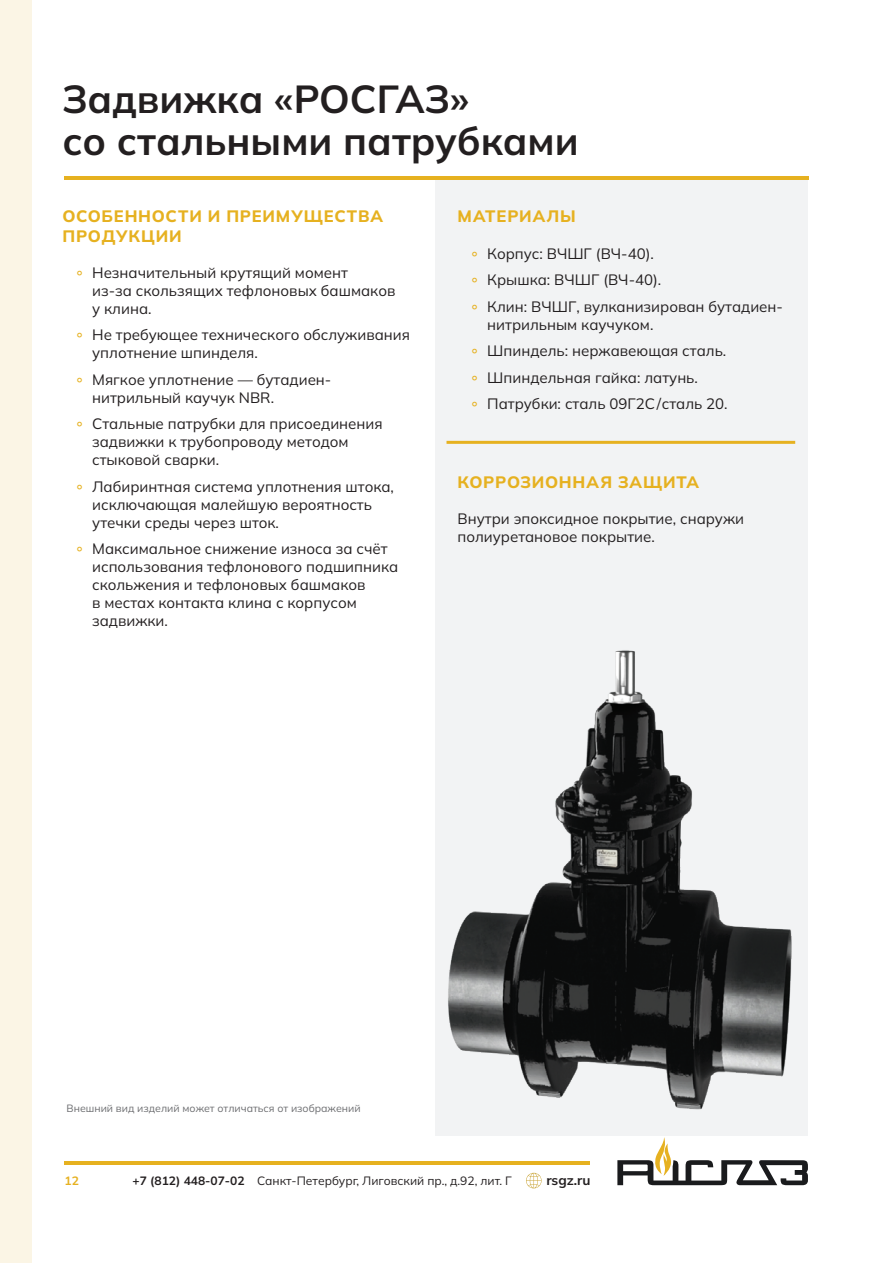
<style>
.page{position:relative;width:893px;height:1263px;background:#fff}
.page>*{position:absolute;margin:0;border:0;box-sizing:border-box;transform-origin:0 0}
.Заголовок_1{font:700 39px "Mulish";color:#231f20}
.подзаголовок_золотой{font:800 16.5px/19.8px "Mulish";letter-spacing:.045em;color:#e6b120}
.текст_коррозия{font:15px/18px "Mulish";color:#231f20}
.t1{font:700 13.5px "Mulish";color:#231f20}
.t2{font:12px "Mulish";color:#231f20}
.t3{font:700 12px "Mulish";color:#e6b120}
.текст_сноска{font:10.5px "Mulish";color:#6c6d70}
.s1{font-family:"Menlo";color:#e6b120}
.s2{font-weight:700}
</style>
<div class="page">
<hr style="left:65px;top:1161px;width:525px;height:3px;background:#e6b120">
<svg style="left:617px;top:1137px;width:191px;height:48px"></svg>
<svg style="left:526px;top:1173px;width:16px;height:15px"></svg>
<div style="left:436px;top:180px;width:372px;height:955px;background:#f2f3f4"></div>
<hr style="left:64px;top:176px;width:744px;height:4px;background:#e6b120">
<img style="left:435px;top:634px;width:357px;height:486px">
<hr style="left:446px;top:441px;width:349px;height:3px;background:#e6b120">
<div style="left:0;top:0;width:32px;height:1263px;background:#fbf5e5"></div>
<p class="Заголовок_1" style="left:62px;top:72px;width:408px">Задвижка «РОСГАЗ»</p>
<p class="Заголовок_1" style="left:62px;top:114px;width:518px">со стальными патрубками</p>
<p class="подзаголовок_золотой" style="left:62px;top:206px;width:322px">ОСОБЕННОСТИ И ПРЕИМУЩЕСТВА<br>ПРОДУКЦИИ</p>
<p class="подзаголовок_золотой" style="left:457px;top:206px;width:120px">МАТЕРИАЛЫ</p>
<p class="текст_коррозия" style="left:92px;top:263px;width:305px;text-indent:-17px"><span class="s1">∘</span> Незначительный крутящий момент<br>из-за скользящих тефлоновых башмаков у клина.</p>
<p class="текст_коррозия" style="left:92px;top:325px;width:319px;text-indent:-17px"><span class="s1">∘</span> Не требующее технического обслуживания уплотнение шпинделя.</p>
<p class="текст_коррозия" style="left:92px;top:370px;width:241px;text-indent:-17px"><span class="s1">∘</span> Мягкое уплотнение — бутадиен&shy;нитрильный каучук NBR.</p>
<p class="текст_коррозия" style="left:92px;top:414px;width:292px;text-indent:-17px"><span class="s1">∘</span> Стальные патрубки для присоединения задвижки к трубопроводу методом стыковой сварки.</p>
<p class="текст_коррозия" style="left:92px;top:477px;width:303px;text-indent:-17px"><span class="s1">∘</span> Лабиринтная система уплотнения штока, исключающая малейшую вероятность утечки среды через шток.</p>
<p class="текст_коррозия" style="left:92px;top:539px;width:308px;text-indent:-17px"><span class="s1">∘</span> Максимальное снижение износа за счёт использования тефлонового подшипника скольжения и тефлоновых башмаков<br>в местах контакта клина с корпусом задвижки.</p>
<p class="текст_коррозия" style="left:470px;top:244px;width:185px"><span class="s1">∘</span> Корпус: ВЧШГ (ВЧ-40).</p>
<p class="текст_коррозия" style="left:470px;top:270px;width:193px"><span class="s1">∘</span> Крышка: ВЧШГ (ВЧ-40).</p>
<p class="текст_коррозия" style="left:487px;top:297px;width:297px;text-indent:-17px"><span class="s1">∘</span> Клин: ВЧШГ, вулканизирован бутадиен&shy;нитрильным каучуком.</p>
<p class="текст_коррозия" style="left:470px;top:341px;width:258px"><span class="s1">∘</span> Шпиндель: нержавеющая сталь.</p>
<p class="текст_коррозия" style="left:470px;top:368px;width:229px"><span class="s1">∘</span> Шпиндельная гайка: латунь.</p>
<p class="текст_коррозия" style="left:470px;top:394px;width:259px"><span class="s1">∘</span> Патрубки: сталь 09Г2С/сталь 20.</p>
<p class="подзаголовок_золотой" style="left:457px;top:472px;width:243px">КОРРОЗИОННАЯ ЗАЩИТА</p>
<p class="текст_коррозия" style="left:457px;top:509px;width:288px">Внутри эпоксидное покрытие, снаружи полиуретановое покрытие.</p>
<p class="текст_сноска" style="left:67px;top:1101px;width:296px">Внешний вид изделий может отличаться от изображений</p>
<p class="t3" style="left:65px;top:1173px;width:16px">12</p>
<p class="t2" style="left:133px;top:1173px;width:381px"><span class="s2">+7 (812) 448-07-02</span> Санкт-Петербург, Лиговский пр., д.92, лит. Г</p>
<p class="t1" style="left:546px;top:1171px;width:46px">rsgz.ru</p>
</div>
